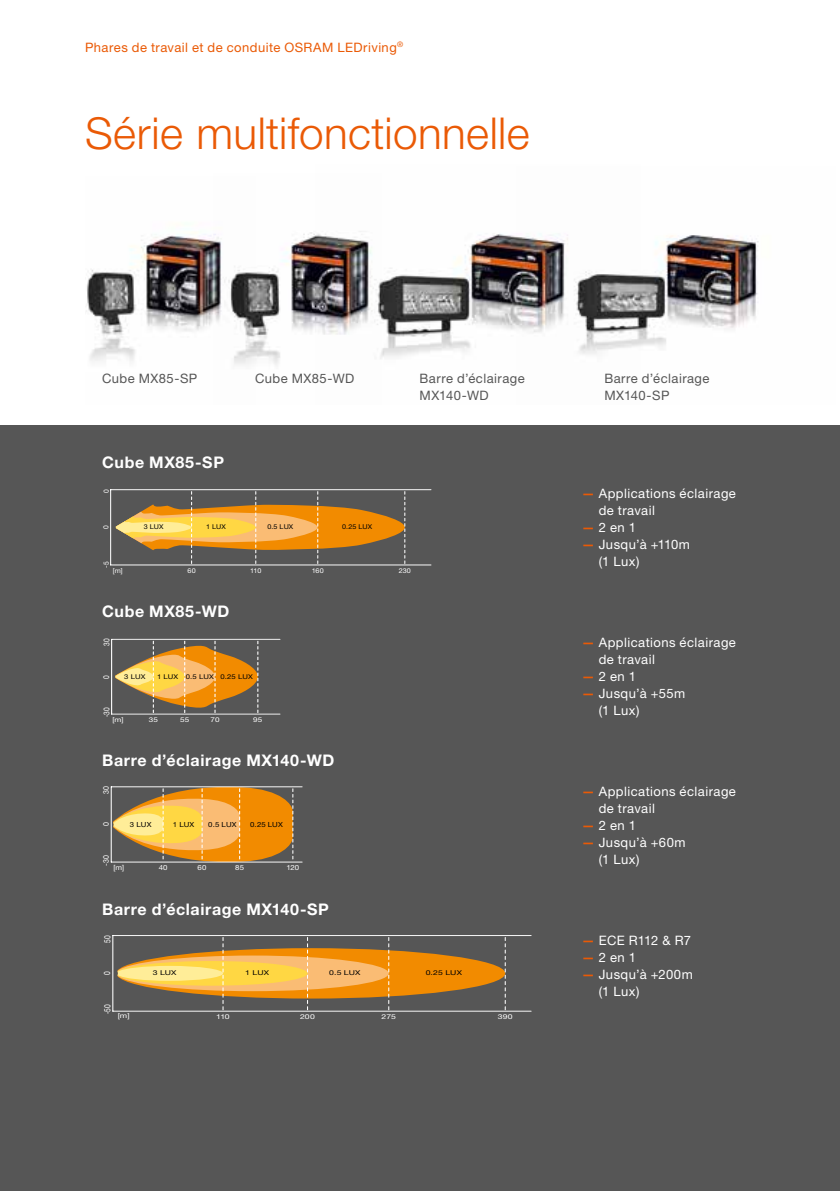
<style>
.page{position:relative;width:840px;height:1191px;background:#fff}
.page>*{position:absolute;margin:0;border:0;box-sizing:border-box;transform-origin:0 0}
.t1{font:300 44px "Helvetica Neue LT Std";letter-spacing:.01em;color:#ea5a06}
.t2{font:700 16px "Helvetica Neue LT Pro";letter-spacing:.04em;color:#fff}
.t3{font:13px/17px "Helvetica Neue LT Pro";letter-spacing:.035em;color:#fff}
.t4{font:13px/17px "Helvetica Neue LT Pro";letter-spacing:.035em;color:#565656}
.t5{font:13px "Helvetica Neue LT Pro";letter-spacing:.035em;color:#ea5a06}
.t6{font:13px "Helvetica Neue LT Pro";letter-spacing:.015em;color:#fff}
.t7{font:8.6px "Helvetica Neue LT Pro";color:#fff;scale:.77 1}
.t8{font:8.2px "Helvetica Neue LT Pro";color:#fff;scale:.81 1}
.t9{font:7.8px "Helvetica Neue LT Pro";color:#fff;scale:.9 1}
.t10{font:7.2px "Helvetica Neue LT Pro";color:#fff;scale:.93 1}
.t11{font:7px "Helvetica Neue LT Pro";letter-spacing:.005em;color:#000;scale:1.11 1}
.t12{font:7px "Helvetica Neue LT Pro";letter-spacing:.02em;color:#fff;scale:1.11 1}
.t13{font:6.6px "Helvetica Neue LT Pro";letter-spacing:.005em;color:#000;scale:1.29 1}
.t14{font:6.6px "Helvetica Neue LT Pro";letter-spacing:.005em;color:#000;scale:1.08 1}
.t15{font:6.6px "Helvetica Neue LT Pro";letter-spacing:.005em;color:#000;scale:1.17 1}
.t16{font:6.6px "Helvetica Neue LT Pro";letter-spacing:.01em;color:#fff;scale:1.29 1}
.t17{font:6.6px "Helvetica Neue LT Pro";letter-spacing:.01em;color:#fff;scale:1.08 1}
.t18{font:6.6px "Helvetica Neue LT Pro";letter-spacing:.01em;color:#fff;scale:1.23 1}
.s1{font-weight:700;color:#ea5a06}
</style>
<div class="page">
<div style="left:0;top:425px;width:839px;height:766px;background:#565656"></div>
<svg style="left:117px;top:937px;width:388px;height:73px"></svg>
<hr style="left:113px;top:1010px;width:418px;height:1px;background:#fff">
<hr style="left:113px;top:935px;width:418px;height:1px;background:#fff">
<hr style="left:112px;top:935px;width:1px;height:76px;background:#fff">
<svg style="left:113px;top:787px;width:180px;height:76px"></svg>
<hr style="left:111px;top:861px;width:191px;height:1px;background:#fff">
<hr style="left:111px;top:786px;width:191px;height:1px;background:#fff">
<hr style="left:111px;top:787px;width:1px;height:75px;background:#fff">
<svg style="left:116px;top:491px;width:289px;height:73px"></svg>
<hr style="left:111px;top:564px;width:320px;height:1px;background:#fff">
<hr style="left:111px;top:489px;width:320px;height:1px;background:#fff">
<hr style="left:110px;top:490px;width:1px;height:75px;background:#fff">
<svg style="left:115px;top:641px;width:144px;height:72px"></svg>
<hr style="left:112px;top:713px;width:168px;height:1px;background:#fff">
<hr style="left:112px;top:639px;width:168px;height:1px;background:#fff">
<hr style="left:111px;top:639px;width:1px;height:75px;background:#fff">
<img style="left:86px;top:232px;width:128px;height:129px">
<img style="left:214px;top:232px;width:101px;height:133px">
<img style="left:315px;top:231px;width:201px;height:128px">
<img style="left:516px;top:233px;width:243px;height:121px">
<p class="t5" style="left:85px;top:39px;width:319px">Phares de travail et de conduite OSRAM LEDriving<sup>®</sup></p>
<h1 class="t1" style="left:85px;top:106px;width:446px">Série multifonctionnelle</h1>
<p class="t4" style="left:102px;top:369px;width:97px">Cube MX85-SP</p>
<p class="t4" style="left:255px;top:369px;width:101px">Cube MX85-WD</p>
<p class="t4" style="left:419px;top:369px;width:106px">Barre d’éclairage<br>MX140-WD</p>
<p class="t4" style="left:604px;top:369px;width:106px">Barre d’éclairage<br>MX140-SP</p>
<p class="t2" style="left:102px;top:452px;width:123px">Cube MX85-SP</p>
<p class="t10" style="left:102px;top:493px;width:5px;rotate:-90deg">0</p>
<p class="t10" style="left:101px;top:529px;width:5px;rotate:-90deg">0</p>
<p class="t14" style="left:144px;top:523px;width:20px">3 LUX</p>
<p class="t14" style="left:206px;top:523px;width:20px">1 LUX</p>
<p class="t14" style="left:267px;top:523px;width:26px">0.5 LUX</p>
<p class="t14" style="left:342px;top:523px;width:29px">0.25 LUX</p>
<p class="t10" style="left:102px;top:568px;width:8px;rotate:-90deg">-5</p>
<p class="t17" style="left:113px;top:566px;width:11px">[m]</p>
<p class="t17" style="left:187px;top:566px;width:9px">60</p>
<p class="t17" style="left:250px;top:566px;width:12px">110</p>
<p class="t17" style="left:311px;top:566px;width:13px">160</p>
<p class="t17" style="left:398px;top:566px;width:13px">230</p>
<p class="t2" style="left:102px;top:601px;width:129px">Cube MX85-WD</p>
<p class="t8" style="left:102px;top:646px;width:11px;rotate:-90deg">30</p>
<p class="t8" style="left:101px;top:678px;width:6px;rotate:-90deg">0</p>
<p class="t15" style="left:124px;top:672px;width:20px">3 LUX</p>
<p class="t15" style="left:157px;top:672px;width:83px">1 LUX 0.5 LUX 0.25 LUX</p>
<p class="t8" style="left:102px;top:717px;width:14px;rotate:-90deg">-30</p>
<p class="t18" style="left:112px;top:715px;width:11px">[m]</p>
<p class="t18" style="left:149px;top:715px;width:9px">35</p>
<p class="t18" style="left:180px;top:715px;width:9px">55</p>
<p class="t18" style="left:210px;top:715px;width:9px">70</p>
<p class="t18" style="left:253px;top:715px;width:9px">95</p>
<p class="t2" style="left:102px;top:750px;width:233px">Barre d’éclairage MX140-WD</p>
<p class="t9" style="left:101px;top:794px;width:10px;rotate:-90deg">30</p>
<p class="t9" style="left:101px;top:826px;width:6px;rotate:-90deg">0</p>
<p class="t11" style="left:130px;top:820px;width:21px">3 LUX</p>
<p class="t11" style="left:173px;top:820px;width:21px">1 LUX</p>
<p class="t11" style="left:208px;top:820px;width:27px">0.5 LUX</p>
<p class="t11" style="left:250px;top:820px;width:31px">0.25 LUX</p>
<p class="t9" style="left:101px;top:865px;width:14px;rotate:-90deg">-30</p>
<p class="t12" style="left:113px;top:863px;width:11px">[m]</p>
<p class="t12" style="left:235px;top:863px;width:9px">85</p>
<p class="t12" style="left:286px;top:863px;width:13px">120</p>
<p class="t12" style="left:159px;top:863px;width:9px">40</p>
<p class="t12" style="left:197px;top:863px;width:10px">60</p>
<p class="t2" style="left:102px;top:899px;width:228px">Barre d’éclairage MX140-SP</p>
<p class="t7" style="left:102px;top:942px;width:11px;rotate:-90deg">50</p>
<p class="t7" style="left:102px;top:975px;width:6px;rotate:-90deg">0</p>
<p class="t13" style="left:153px;top:969px;width:20px">3 LUX</p>
<p class="t13" style="left:245px;top:969px;width:20px">1 LUX</p>
<p class="t13" style="left:329px;top:969px;width:26px">0.5 LUX</p>
<p class="t13" style="left:425px;top:969px;width:30px">0.25 LUX</p>
<p class="t7" style="left:102px;top:1014px;width:15px;rotate:-90deg">-50</p>
<p class="t16" style="left:118px;top:1011px;width:11px">[m]</p>
<p class="t16" style="left:216px;top:1012px;width:12px">110</p>
<p class="t16" style="left:300px;top:1012px;width:13px">200</p>
<p class="t16" style="left:381px;top:1012px;width:13px">275</p>
<p class="t16" style="left:497px;top:1012px;width:13px">390</p>
<p class="t3" style="left:598px;top:485px;width:138px;text-indent:-17px"><span class="s1">—</span> Applications éclairage de travail</p>
<p class="t3" style="left:581px;top:519px;width:56px"><span class="s1">—</span> 2 en 1</p>
<p class="t3" style="left:598px;top:536px;width:93px;text-indent:-17px"><span class="s1">—</span> Jusqu’à +110m (1 Lux)</p>
<p class="t3" style="left:598px;top:634px;width:138px;text-indent:-17px"><span class="s1">—</span> Applications éclairage de travail</p>
<p class="t3" style="left:581px;top:668px;width:56px"><span class="s1">—</span> 2 en 1</p>
<p class="t3" style="left:598px;top:685px;width:88px;text-indent:-17px"><span class="s1">—</span> Jusqu’à +55m (1 Lux)</p>
<p class="t3" style="left:598px;top:783px;width:138px;text-indent:-17px"><span class="s1">—</span> Applications éclairage de travail</p>
<p class="t3" style="left:581px;top:817px;width:56px"><span class="s1">—</span> 2 en 1</p>
<p class="t3" style="left:598px;top:834px;width:88px;text-indent:-17px"><span class="s1">—</span> Jusqu’à +60m (1 Lux)</p>
<p class="t6" style="left:581px;top:932px;width:111px"><span class="s1">—</span> ECE R112 &amp; R7</p>
<p class="t3" style="left:581px;top:948px;width:56px"><span class="s1">—</span> 2 en 1</p>
<p class="t3" style="left:598px;top:965px;width:95px;text-indent:-17px"><span class="s1">—</span> Jusqu’à +200m (1 Lux)</p>
</div>
